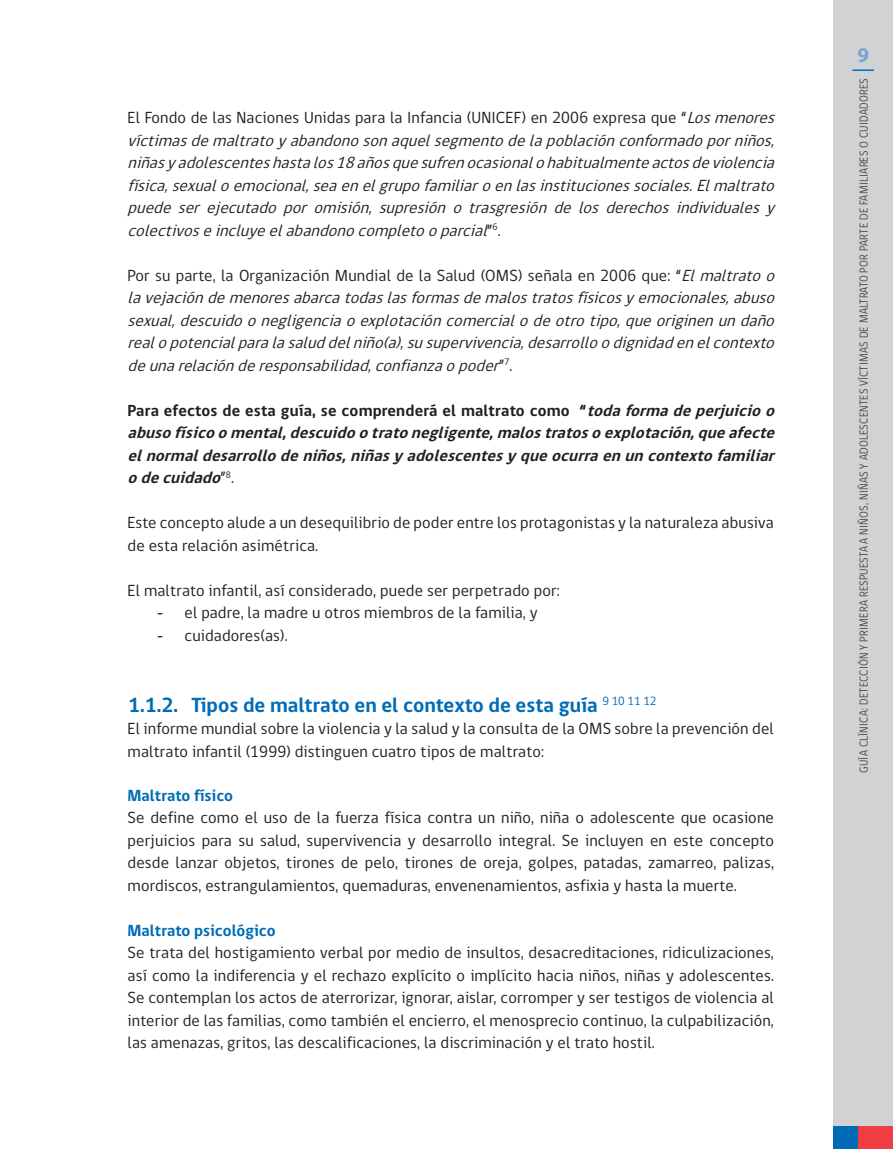
<style>
.page{position:relative;width:893px;height:1149px;background:#fff}
.page>*{position:absolute;margin:0;border:0;box-sizing:border-box;transform-origin:0 0}
.t1{font:700 21px "gob CL";color:#006cb7}
.t2{font:700 21px "Myriad Pro";color:#7da3d5}
.t3{font:16.5px/22.5px "gob CL";letter-spacing:.01em;color:#231f20}
.t4{font:italic 16.5px/22.5px "gob CL";color:#231f20;text-align:justify}
.t5{font:italic 700 16.5px/22.5px "gob CL";color:#231f20;text-align:justify}
.t6{font:700 16.5px "gob CL";color:#006cb7}
.t7{font:12px "gob CL";letter-spacing:.025em;color:#4b4c4d;scale:.9 1}
.s1{font-style:normal}
.s2{font-weight:400;font-style:normal}
.s3{font-family:"Arial"}
</style>
<div class="page">
<div style="left:833px;top:0;width:60px;height:1148px;background:#d1d2d4"></div>
<div style="left:833px;top:1125px;width:25px;height:23px;background:#006cb7"></div>
<div style="left:858px;top:1125px;width:35px;height:23px;background:#ee3d43"></div>
<hr style="left:852px;top:69px;width:22px;height:2px;background:#006cb7">
<p class="t4" style="left:128px;top:107px;width:654px"><span class="s1">El Fondo de las Naciones Unidas para la Infancia (UNICEF) en 2006 expresa que “</span>Losmenores víctimasdemaltratoyabandonosonaquelsegmentodelapoblaciónconformadoporniños, niñasyadolescenteshastalos18añosquesufrenocasionalohabitualmenteactosdeviolencia física,sexualoemocional,seaenelgrupofamiliaroenlasinstitucionessociales.Elmaltrato puede ser ejecutado por omisión, supresión o trasgresión de los derechos individuales y colectivoseincluyeelabandonocompletooparcial<span class="s1">”</span> <sup>6</sup> <span class="s1">.</span></p>
<p class="t4" style="left:128px;top:264px;width:654px"><span class="s1">Por su parte, la Organización Mundial de la Salud (OMS) señala en 2006 que: “</span>Elmaltratoo lavejacióndemenoresabarcatodaslasformasdemalostratosfísicosyemocionales,abuso sexual,descuidoonegligenciaoexplotacióncomercialodeotrotipo,queoriginenundaño realopotencialparalasaluddelniño(a),susupervivencia,desarrolloodignidadenelcontexto deunarelaciónderesponsabilidad,confianzaopoder<span class="s1">”</span> <sup>7</sup> <span class="s1">.</span></p>
<p class="t5" style="left:128px;top:399px;width:654px"><span class="s1">Para efectos de esta guía, se comprenderá el maltrato como “</span>todaformadeperjuicioo abusofísicoomental,descuidootratonegligente,malostratosoexplotación,queafecte elnormaldesarrollodeniños,niñasyadolescentesyqueocurraenuncontextofamiliar odecuidado<span class="s2">”</span> <sup>8</sup> <span class="s2">.</span></p>
<p class="t3" style="left:128px;top:512px;width:648px">Este concepto alude a un desequilibrio de poder entre los protagonistas y la naturaleza abusiva de esta relación asimétrica.</p>
<p class="t3" style="left:128px;top:579px;width:434px">El maltrato infantil, así considerado, puede ser perpetrado por:</p>
<p class="t3" style="left:158px;top:602px;width:382px"><span class="s3">-</span> el padre, la madre u otros miembros de la familia, y</p>
<p class="t3" style="left:158px;top:624px;width:132px"><span class="s3">-</span> cuidadores(as).</p>
<p class="t1" style="left:128px;top:690px;width:530px">1.1.2. Tipos de maltrato en el contexto de esta guía <sup>9</sup> <sup>10</sup> <sup>11</sup> <sup>12</sup></p>
<p class="t3" style="left:128px;top:717px;width:648px">El informe mundial sobre la violencia y la salud y la consulta de la OMS sobre la prevención del maltrato infantil (1999) distinguen cuatro tipos de maltrato:</p>
<p class="t6" style="left:128px;top:783px;width:107px">Maltrato físico</p>
<p class="t3" style="left:128px;top:806px;width:648px;text-align:justify">Se define como el uso de la fuerza física contra un niño, niña o adolescente que ocasione perjuicios para su salud, supervivencia y desarrollo integral. Se incluyen en este concepto desde lanzar objetos, tirones de pelo, tirones de oreja, golpes, patadas, zamarreo, palizas, mordiscos, estrangulamientos, quemaduras, envenenamientos, asfixia y hasta la muerte.</p>
<p class="t6" style="left:128px;top:918px;width:150px">Maltrato psicológico</p>
<p class="t3" style="left:128px;top:941px;width:648px;text-align:justify">Se trata del hostigamiento verbal por medio de insultos, desacreditaciones, ridiculizaciones, así como la indiferencia y el rechazo explícito o implícito hacia niños, niñas y adolescentes.<br>Se contemplan los actos de aterrorizar, ignorar, aislar, corromper y ser testigos de violencia al interior de las familias, como también el encierro, el menosprecio continuo, la culpabilización, las amenazas, gritos, las descalificaciones, la discriminación y el trato hostil.</p>
<p class="t2" style="left:857px;top:41px;width:13px">9</p>
<p class="t7" style="left:855px;top:773px;width:773px;rotate:-90deg">GUÍA CLÍNICA: Detección y pri mera respuesta a ni ños, ni ñas y adolescentes vícti mas de maltrato por parte de familiares o cuidadores</p>
</div>
